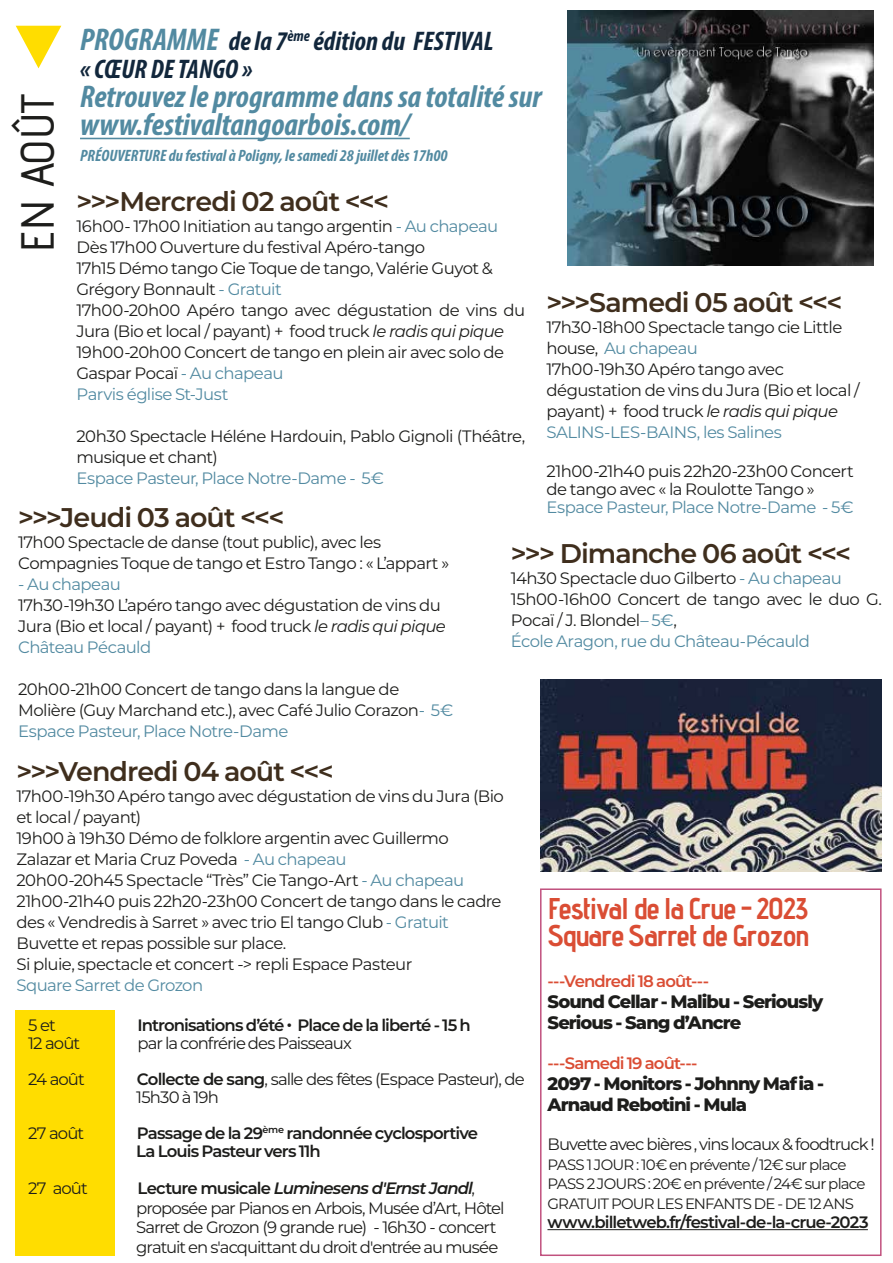
<style>
.page{position:relative;width:893px;height:1263px;background:#fff}
.page>*{position:absolute;margin:0;border:0;box-sizing:border-box;transform-origin:0 0}
.t1{font:500 46.35px "Advent Pro";color:#1d1d1b}
.t2{font:italic 700 condensed 31.5px/28.5px "Myriad Pro";color:#528aa1}
.t3{font:700 30px/27px "Advent Pro";letter-spacing:-.035em;color:#da4d34}
.t4{font:600 27px "Montserrat";letter-spacing:-.035em;color:#3f2e1d}
.t5{font:italic 700 condensed 27px/28.5px "Myriad Pro";color:#12273c}
.t6{font:800 18px/21px "Montserrat";letter-spacing:-.05em;color:#1d1d1b}
.t7{font:16.5px/21px "Montserrat";letter-spacing:-.035em;color:#1d1d1b}
.t8{font:16.5px/19.5px "Montserrat";letter-spacing:-.06em;color:#1d1d1b}
.t9{font:600 16.5px/18px "Montserrat";letter-spacing:-.055em;color:#1d1d1b}
.t10{font:16.5px "Montserrat";letter-spacing:-.035em;color:#528aa1}
.t11{font:italic 700 condensed 16.5px "Myriad Pro";color:#528aa1}
.t12{font:16.5px/18px "Montserrat";letter-spacing:-.055em;color:#1d1d1b}
.t13{font:600 16.5px "Montserrat";letter-spacing:-.055em;color:#da4d34}
.t14{font:15px/19.5px "Montserrat";letter-spacing:-.055em;color:#1d1d1b}
.s1{font-family:"Orator Std";font-weight:400;font-style:italic;font-size:90px;color:#fd0}
.s2{font-size:31.5px;color:#528aa1}
.s3{color:#528aa1}
.s4{font-style:italic}
.s5{font-weight:600}
.s6{font-weight:600;font-style:italic}
</style>
<div class="page">
<hr style="left:80px;top:138px;width:330px;height:1px;background:#528aa1">
<div style="left:15px;top:1010px;width:99px;height:246px;background:#fd0"></div>
<hr style="left:547px;top:1229px;width:321px;height:1px;background:#1d1d1b">
<div style="left:540px;top:888px;width:342px;height:368px;border:2px solid #c1517e"></div>
<img style="left:567px;top:11px;width:306px;height:255px">
<img style="left:540px;top:680px;width:341px;height:192px">
<h1 class="t1" style="left:9px;top:252px;width:228px;rotate:-90deg">EN AOÛT <span class="s1">◀</span></h1>
<h3 class="t5" style="left:80px;top:26px;width:415px"><span class="s2">PROGRAMME</span> de la 7<sup>ème</sup> édition du FESTIVAL « CŒUR DE TANGO »</h3>
<h2 class="t2" style="left:80px;top:81px;width:463px">Retrouvez le programme dans sa totalité sur www.festivaltangoarbois.com/</h2>
<p class="t11" style="left:80px;top:145px;width:369px">PRÉOUVERTURE du festival à Poligny, le samedi 28 juillet dès 17h00</p>
<h3 class="t4" style="left:76px;top:182px;width:314px">&gt;&gt;&gt;Mercredi 02 août &lt;&lt;&lt;</h3>
<p class="t7" style="left:76px;top:215px;width:450px">16h00- 17h00 Initiation au tango argentin <span class="s3">- Au chapeau </span>Dès 17h00 Ouverture du festival Apéro-tango<br>17h15 Démo tango Cie Toque de tango, Valérie Guyot &amp; Grégory Bonnault <span class="s3">- Gratuit<br></span>17h00-20h00 Apéro tango avec dégustation de vins du Jura (Bio et local / payant) + food truck <span class="s4">le radis qui pique </span>19h00-20h00 Concert de tango en plein air avec solo de Gaspar Pocaï <span class="s3">- Au chapeau<br>Parvis église St-Just</span></p>
<p class="t7" style="left:76px;top:425px;width:450px">20h30 Spectacle Héléne Hardouin, Pablo Gignoli (Théâtre, musique et chant)</p>
<p class="t10" style="left:76px;top:467px;width:309px">Espace Pasteur, Place Notre-Dame - 5€</p>
<h3 class="t4" style="left:18px;top:498px;width:268px">&gt;&gt;&gt;Jeudi 03 août &lt;&lt;&lt;</h3>
<p class="t7" style="left:18px;top:531px;width:433px">17h00 Spectacle de danse (tout public), avec les<br>Compagnies Toque de tango et Estro Tango : « L’appart »</p>
<p class="t10" style="left:18px;top:573px;width:104px">- Au chapeau</p>
<p class="t7" style="left:18px;top:594px;width:429px">17h30-19h30 L’apéro tango avec dégustation de vins du<br>Jura (Bio et local / payant) + food truck <span class="s4">le radis qui pique<br></span><span class="s3">Château Pécauld</span></p>
<p class="t7" style="left:18px;top:678px;width:437px">20h00-21h00 Concert de tango dans la langue de<br>Molière (Guy Marchand etc.), avec Café Julio Corazon<span class="s3">- 5€<br>Espace Pasteur, Place Notre-Dame</span></p>
<h3 class="t4" style="left:546px;top:283px;width:297px">&gt;&gt;&gt;Samedi 05 août &lt;&lt;&lt;</h3>
<p class="t7" style="left:546px;top:316px;width:315px">17h30-18h00 Spectacle tango cie Little house, <span class="s3">Au chapeau<br></span>17h00-19h30 Apéro tango avec dégustation de vins du Jura (Bio et local / payant) + food truck <span class="s4">le radis qui pique </span><span class="s3">SALINS-LES-BAINS, les Salines</span></p>
<p class="t7" style="left:546px;top:461px;width:309px;line-height:18px">21h00-21h40 puis 22h20-23h00 Concert de tango avec « la Roulotte Tango »</p>
<p class="t10" style="left:546px;top:496px;width:309px">Espace Pasteur, Place Notre-Dame - 5€</p>
<h3 class="t4" style="left:511px;top:534px;width:342px">&gt;&gt;&gt; Dimanche 06 août &lt;&lt;&lt;</h3>
<p class="t7" style="left:511px;top:567px;width:373px">14h30 Spectacle duo Gilberto <span class="s3">- Au chapeau </span>15h00-16h00 Concert de tango avec le duo G.<br>Pocaï / J. Blondel<span class="s3">– 5€</span>,<br><span class="s3">École Aragon, rue du Château-Pécauld</span></p>
<h3 class="t4" style="left:16px;top:752px;width:319px">&gt;&gt;&gt;Vendredi 04 août &lt;&lt;&lt;</h3>
<p class="t7" style="left:16px;top:785px;width:489px">17h00-19h30 Apéro tango avec dégustation de vins du Jura (Bio et local / payant)<br>19h00 à 19h30 Démo de folklore argentin avec Guillermo Zalazar et Maria Cruz Poveda <span class="s3">- Au chapeau<br></span>20h00-20h45 Spectacle “Très” Cie Tango-Art <span class="s3">- Au chapeau </span>21h00-21h40 puis 22h20-23h00 Concert de tango dans le cadre des « Vendredis à Sarret » avec trio El tango Club <span class="s3">- Gratuit </span>Buvette et repas possible sur place.<br>Si pluie, spectacle et concert -&gt; repli Espace Pasteur</p>
<p class="t10" style="left:16px;top:974px;width:188px">Square Sarret de Grozon</p>
<p class="t7" style="left:28px;top:1014px;width:29px">5 et</p>
<p class="t9" style="left:138px;top:1015px;width:335px">Intronisations d’été • Place de la liberté - 15 h</p>
<p class="t7" style="left:28px;top:1032px;width:54px">12 août</p>
<p class="t8" style="left:138px;top:1032px;width:216px">par la confrérie des Paisseaux</p>
<p class="t7" style="left:28px;top:1068px;width:58px">24 août</p>
<p class="t12" style="left:136px;top:1069px;width:390px"><span class="s5">Collecte de sang</span>, salle des fêtes (Espace Pasteur), de<br>15h30 à 19h</p>
<p class="t7" style="left:28px;top:1122px;width:58px">27 août</p>
<p class="t9" style="left:136px;top:1123px;width:343px">Passage de la 29<sup>ème</sup> randonnée cyclosportive<br>La Louis Pasteur vers 11h</p>
<p class="t7" style="left:28px;top:1177px;width:61px">27 août</p>
<p class="t8" style="left:136px;top:1178px;width:370px"><span class="s5">Lecture musicale</span> <span class="s6">Luminesens d'Ernst Jandl</span>, proposée par Pianos en Arbois, Musée d’Art, Hôtel Sarret de Grozon (9 grande rue) - 16h30 - concert gratuit en s'acquittant du droit d'entrée au musée</p>
<h3 class="t3" style="left:547px;top:894px;width:264px">Festival de la Crue - 2023<br>Square Sarret de Grozon</h3>
<p class="t13" style="left:547px;top:969px;width:163px">---Vendredi 18 août---</p>
<p class="t6" style="left:547px;top:989px;width:277px">Sound Cellar - Malibu - Seriously<br>Serious - Sang d’Ancre</p>
<p class="t13" style="left:547px;top:1051px;width:152px">---Samedi 19 août---</p>
<p class="t6" style="left:547px;top:1072px;width:278px">2097 - Monitors - Johnny Mafia -<br>Arnaud Rebotini - Mula</p>
<p class="t8" style="left:547px;top:1134px;width:329px">Buvette avec bières , vins locaux &amp; foodtruck !</p>
<p class="t14" style="left:547px;top:1154px;width:320px">PASS 1 JOUR : 10€ en prévente / 12€ sur place<br>PASS 2 JOURS : 20€ en prévente / 24€ sur place<br>GRATUIT POUR LES ENFANTS DE - DE 12 ANS</p>
<p class="t9" style="left:547px;top:1212px;width:323px">www.billetweb.fr/festival-de-la-crue-2023</p>
</div>
